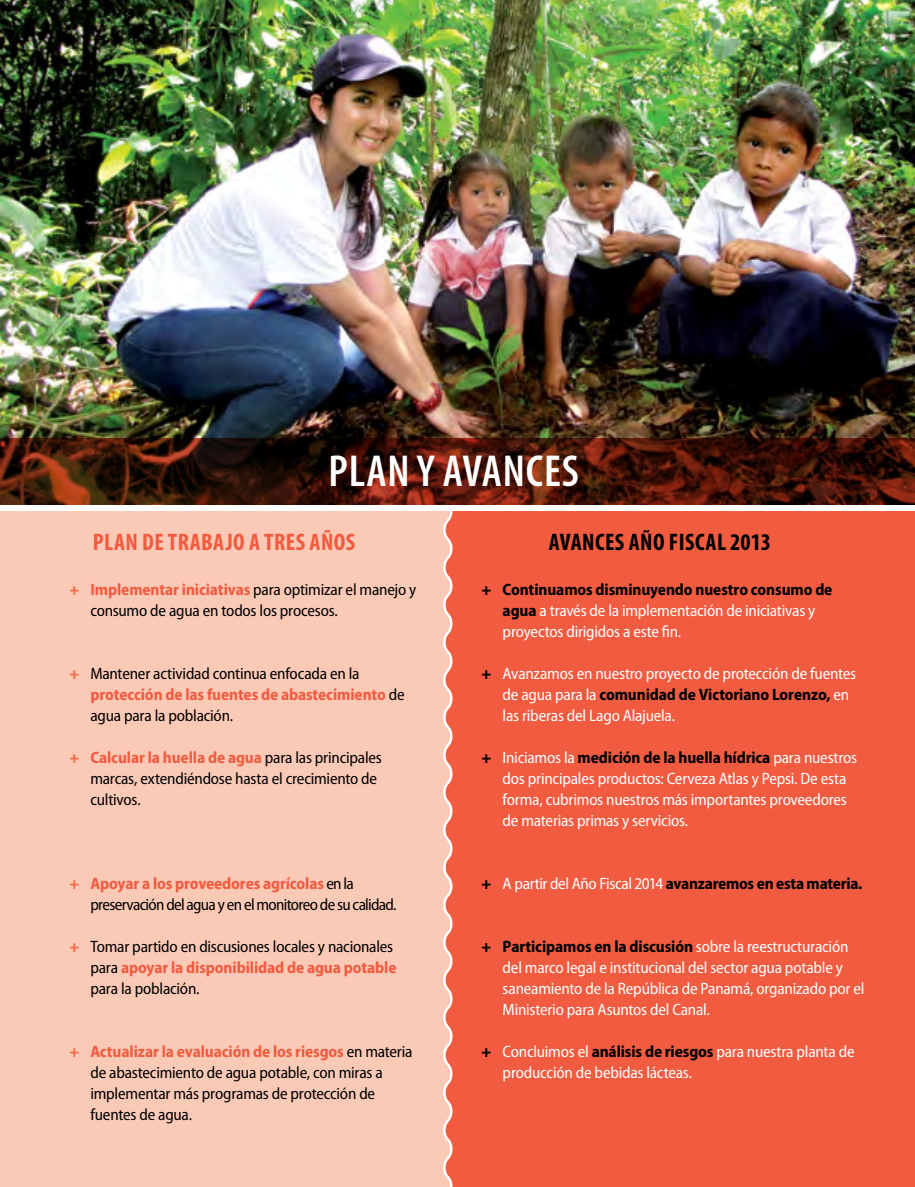
<style>
.page{position:relative;width:915px;height:1187px;background:#fff}
.page>*{position:absolute;margin:0;border:0;box-sizing:border-box;transform-origin:0 0}
.t1{font:600 condensed 45px "Myriad Pro";color:#fff}
.t2{font:700 condensed 24px "Myriad Pro";letter-spacing:.055em;color:#f15b40}
.t3{font:700 condensed 24px "Myriad Pro";color:#000}
.t4{font:semi-condensed 16.5px/21px "Myriad Pro";letter-spacing:-.015em;color:#fff}
.t5{font:semi-condensed 16.5px/21px "Myriad Pro";letter-spacing:-.015em;color:#000}
.t6{font:semi-condensed 16.5px/21px "Myriad Pro";letter-spacing:-.045em;color:#000}
.t7{font:700 semi-condensed 16.5px "Myriad Pro";letter-spacing:-.015em;color:#000}
.s1{font-weight:900;font-stretch:normal;color:#f36c4f}
.s2{font-weight:700;color:#f15b40}
.s3{font-weight:900;font-stretch:normal;color:#000}
.s4{font-weight:700;color:#000}
.s5{font-weight:900;font-stretch:normal}
.s6{font-weight:400;color:#fff}
</style>
<div class="page">
<div style="left:0;top:389px;width:472px;height:797px;background:#fbcab7"></div>
<div style="left:456px;top:510px;width:458px;height:676px;background:#f15b40"></div>
<svg style="left:439px;top:510px;width:17px;height:676px"></svg>
<img style="left:0;top:0;width:914px;height:438px">
<svg style="left:0;top:438px;width:914px;height:67px"></svg>
<div style="left:0;top:505px;width:914px;height:5px;background:#fff"></div>
<h1 class="t1" style="left:328px;top:443px;width:20px">PLAN</h1>
<h1 class="t1" style="left:416px;top:443px;width:47px">YAVANCES</h1>
<h2 class="t2" style="left:93px;top:529px;width:88px">PLAN DETRABA</h2>
<h2 class="t2" style="left:225px;top:529px;width:50px">JOATRES</h2>
<h2 class="t2" style="left:309px;top:529px;width:36px">AÑOS</h2>
<p class="t5" style="left:90px;top:579px;width:327px;text-indent:-21px"><span class="s1">+</span> <span class="s2">Implementar iniciativas</span> para optimizar el manejo y consumo de agua en todos los procesos.</p>
<p class="t5" style="left:90px;top:663px;width:315px;text-indent:-21px"><span class="s1">+</span> Mantener actividad continua enfocada en la <span class="s2">protección de las fuentes de abastecimiento</span> de agua para la población.</p>
<p class="t5" style="left:90px;top:747px;width:293px;text-indent:-21px"><span class="s1">+</span> <span class="s2">Calcular la huella de agua</span> para las principales marcas, extendiéndose hasta el crecimiento de cultivos.</p>
<p class="t6" style="left:90px;top:873px;width:307px;text-indent:-21px"><span class="s1">+</span> <span class="s2">Apoyar a los proveedores agrícolas</span> en la preservación del agua y en el monitoreo de su calidad.</p>
<p class="t5" style="left:90px;top:936px;width:307px;text-indent:-21px"><span class="s1">+</span> Tomar partido en discusiones locales y nacionales para <span class="s2">apoyar la disponibilidad de agua potable </span>para la población.</p>
<p class="t5" style="left:90px;top:1041px;width:323px;text-indent:-21px"><span class="s1">+</span> <span class="s2">Actualizar la evaluación de los riesgos</span> en materia de abastecimiento de agua potable, con miras a implementar más programas de protección de fuentes de agua.</p>
<h2 class="t3" style="left:548px;top:529px;width:34px">AVANCES</h2>
<h2 class="t3" style="left:628px;top:529px;width:56px">AÑO FISCAL</h2>
<h2 class="t3" style="left:730px;top:529px;width:42px">2013</h2>
<p class="t4" style="left:502px;top:579px;width:331px;text-indent:-21px"><span class="s3">+</span> <span class="s4">Continuamos disminuyendo nuestro consumo de agua</span> a través de la implementación de iniciativas y proyectos dirigidos a este fin.</p>
<p class="t4" style="left:502px;top:663px;width:355px;text-indent:-21px"><span class="s3">+</span> Avanzamos en nuestro proyecto de protección de fuentes de agua para la <span class="s4">comunidad de Victoriano Lorenzo,</span> en las riberas del Lago Alajuela.</p>
<p class="t4" style="left:502px;top:747px;width:356px;text-indent:-21px"><span class="s3">+</span> Iniciamos la <span class="s4">medición de la huella hídrica</span> para nuestros dos principales productos: Cerveza Atlas y Pepsi. De esta forma, cubrimos nuestros más importantes proveedores de materias primas y servicios.</p>
<p class="t7" style="left:481px;top:873px;width:382px"><span class="s5">+</span> <span class="s6">A partir del Año Fiscal 2014</span> avanzaremos en esta materia.</p>
<p class="t4" style="left:502px;top:936px;width:363px;text-indent:-21px"><span class="s3">+</span> <span class="s4">Participamos en la discusión</span> sobre la reestructuración del marco legal e institucional del sector agua potable y saneamiento de la República de Panamá, organizado por el Ministerio para Asuntos del Canal.</p>
<p class="t4" style="left:502px;top:1041px;width:353px;text-indent:-21px"><span class="s3">+</span> Concluimos el <span class="s4">análisis de riesgos</span> para nuestra planta de producción de bebidas lácteas.</p>
</div>
